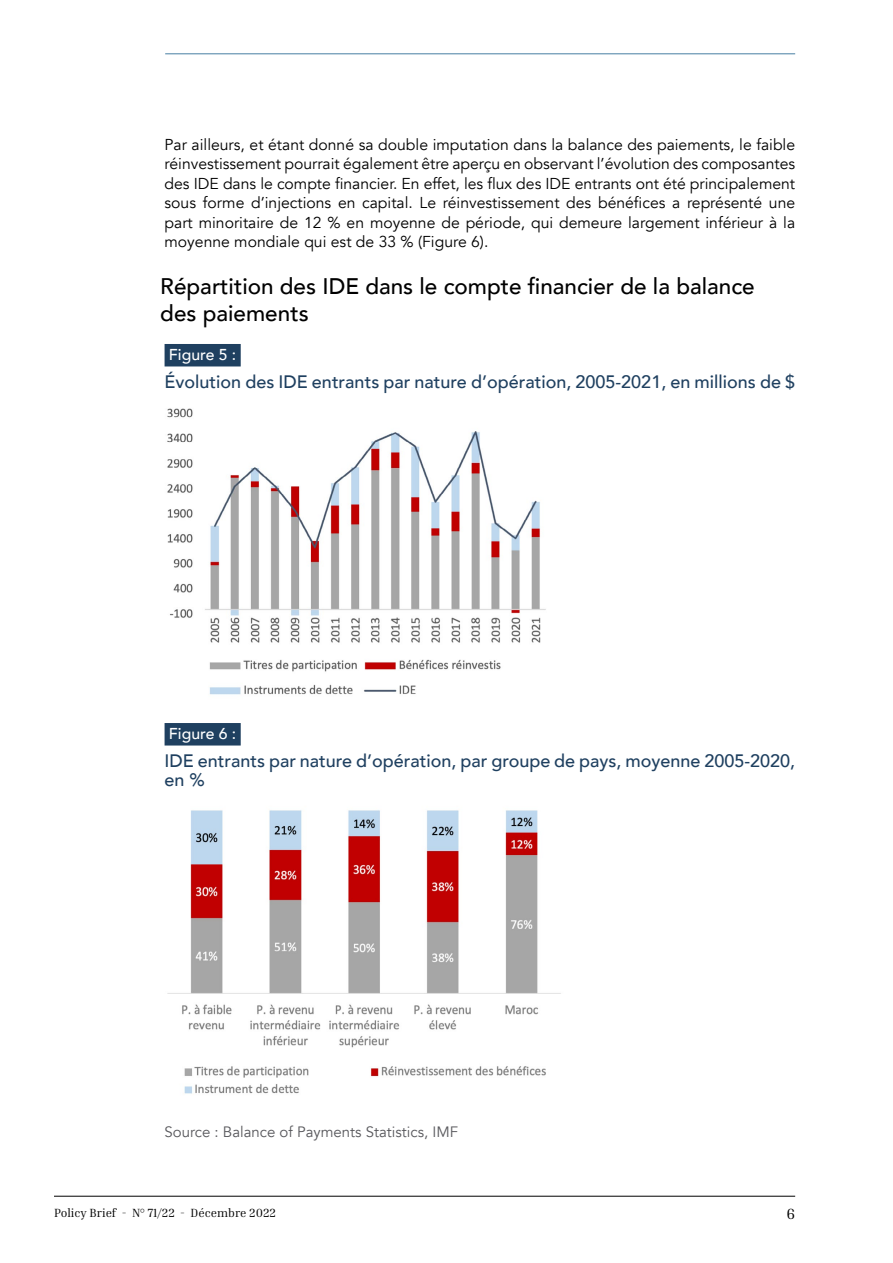
<style>
.page{position:relative;width:893px;height:1263px;background:#fff}
.page>*{position:absolute;margin:0;border:0;box-sizing:border-box;transform-origin:0 0}
.t1{font:500 22.5px/27px "Avenir";color:#000}
.t2{font:500 18px/19.5px "Avenir";color:#1f4060}
.t3{font:15.75px/19.5px "Avenir";color:#000;text-align:justify}
.t4{font:500 15.75px "Avenir";color:#fff}
.t5{font:15px "Avenir";color:#58585c}
.t6{font:15px "Inria Serif";color:#000}
.t7{font:12px "Inria Serif";color:#000}
</style>
<div class="page">
<hr style="left:54px;top:1196px;width:741px;height:1px;background:#000">
<hr style="left:165px;top:54px;width:630px;height:1px;background:#477ea3">
<div style="left:165px;top:344px;width:76px;height:22px;background:#1f4060"></div>
<div style="left:165px;top:723px;width:76px;height:22px;background:#1f4060"></div>
<img style="left:167px;top:408px;width:379px;height:287px">
<img style="left:167px;top:810px;width:394px;height:284px">
<p class="t3" style="left:165px;top:135px;width:632px">Par ailleurs, et étant donné sa double imputation dans la balance des paiements, le faible réinvestissement pourrait également être aperçu en observant l’évolution des composantes des IDE dans le compte financier. En effet, les flux des IDE entrants ont été principalement sous forme d’injections en capital. Le réinvestissement des bénéfices a représenté une part minoritaire de 12 % en moyenne de période, qui demeure largement inférieur à la moyenne mondiale qui est de 33 % (Figure 6).</p>
<h1 class="t1" style="left:160px;top:271px;width:596px">Répartition des IDE dans le compte financier de la balance des paiements</h1>
<p class="t4" style="left:169px;top:341px;width:69px">Figure 5 :</p>
<p class="t2" style="left:165px;top:371px;width:632px">Évolution des IDE entrants par nature d’opération, 2005-2021, en millions de $</p>
<p class="t4" style="left:169px;top:720px;width:69px">Figure 6 :</p>
<p class="t2" style="left:165px;top:750px;width:632px">IDE entrants par nature d’opération, par groupe de pays, moyenne 2005-2020, en %</p>
<p class="t5" style="left:165px;top:1123px;width:295px">Source : Balance of Payments Statistics, IMF</p>
<p class="t7" style="left:54px;top:1205px;width:223px">Policy Brief - N° 71/22 - Décembre 2022</p>
<p class="t6" style="left:786px;top:1204px;width:10px">6</p>
</div>
